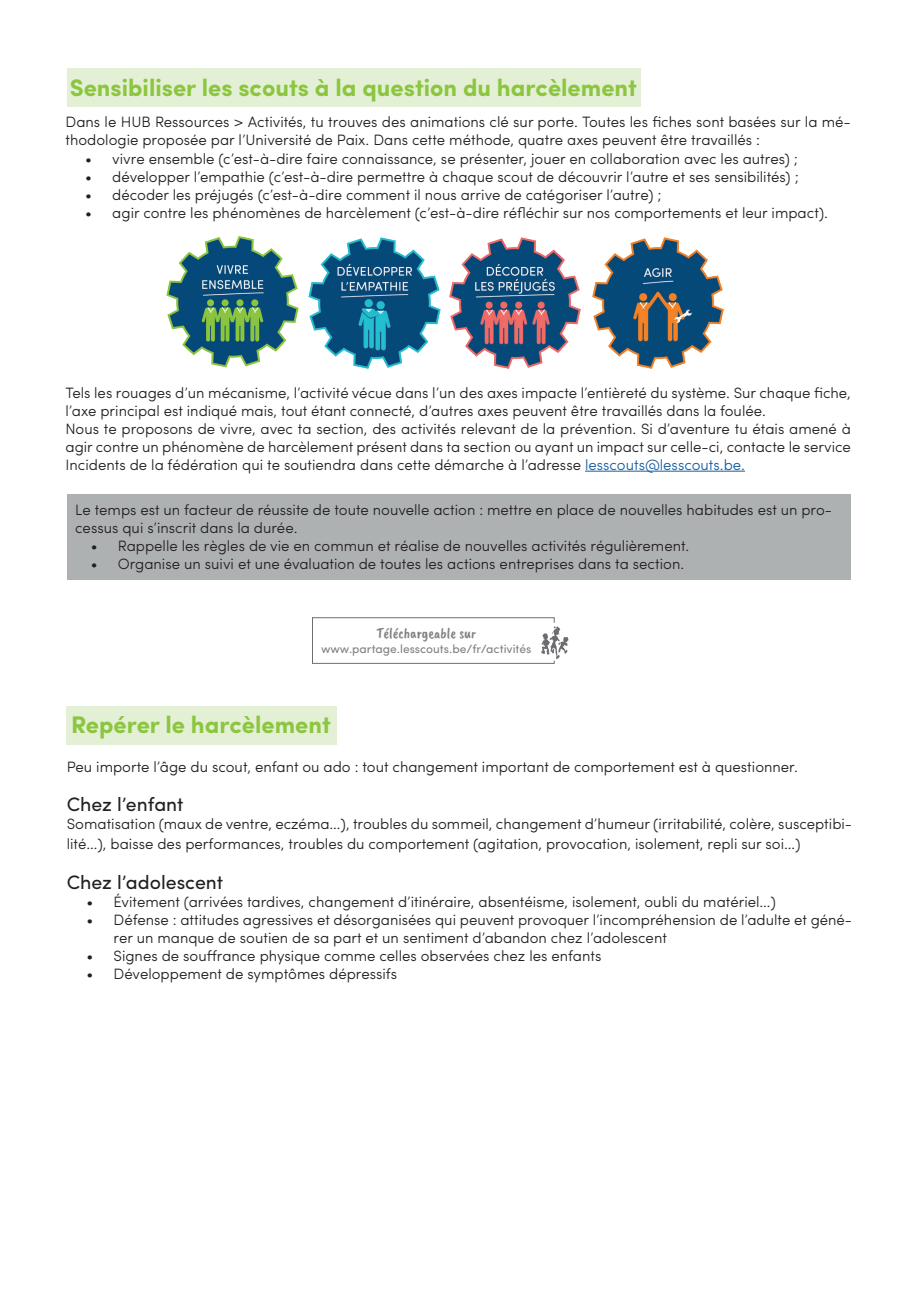
<style>
.page{position:relative;width:919px;height:1289px;background:#fff}
.page>*{position:absolute;margin:0;border:0;box-sizing:border-box;transform-origin:0 0}
.t1{font:700 24px "Sofia Pro";color:#8bc63e}
.t2{font:19.5px "Sofia Pro";color:#231f20}
.t3{font:300 15px/18px "Sofia Pro";color:#231f20}
.t4{font:15px "Caveat Brush";color:#808285}
.t5{font:12px "Sofia Pro";color:#808285}
.s1{color:#175d9e}
</style>
<div class="page">
<div style="left:67px;top:68px;width:573px;height:38px;background:#e3f0d5"></div>
<hr style="left:585px;top:471px;width:160px;height:1px;background:#175d9e">
<div style="left:67px;top:494px;width:783px;height:86px;background:#aeb1b2"></div>
<svg style="left:312px;top:617px;width:256px;height:47px"></svg>
<div style="left:67px;top:706px;width:270px;height:38px;background:#e3f0d5"></div>
<img style="left:166px;top:236px;width:120px;height:132px">
<img style="left:286px;top:237px;width:141px;height:132px">
<img style="left:427px;top:237px;width:143px;height:132px">
<img style="left:570px;top:237px;width:154px;height:132px">
<h1 class="t1" style="left:70px;top:69px;width:568px">Sensibiliser les scouts à la question du harcèlement</h1>
<p class="t3" style="left:65px;top:112px;width:786px">Dans le HUB Ressources &gt; Activités, tu trouves des animations clé sur porte. Toutes les fiches sont basées sur la mé&shy;thodologie proposée par l’Université de Paix. Dans cette méthode, quatre axes peuvent être travaillés :</p>
<p class="t3" style="left:85px;top:148px;width:714px">• vivre ensemble (c’est-à-dire faire connaissance, se présenter, jouer en collaboration avec les autres) ;</p>
<p class="t3" style="left:85px;top:166px;width:715px">• développer l’empathie (c’est-à-dire permettre à chaque scout de découvrir l’autre et ses sensibilités) ;</p>
<p class="t3" style="left:85px;top:184px;width:577px">• décoder les préjugés (c’est-à-dire comment il nous arrive de catégoriser l’autre) ;</p>
<p class="t3" style="left:85px;top:202px;width:744px">• agir contre les phénomènes de harcèlement (c’est-à-dire réfléchir sur nos comportements et leur impact).</p>
<p class="t3" style="left:65px;top:382px;width:786px">Tels les rouages d’un mécanisme, l’activité vécue dans l’un des axes impacte l’entièreté du système. Sur chaque fiche, l’axe principal est indiqué mais, tout étant connecté, d’autres axes peuvent être travaillés dans la foulée.<br>Nous te proposons de vivre, avec ta section, des activités relevant de la prévention. Si d’aventure tu étais amené à agir contre un phénomène de harcèlement présent dans ta section ou ayant un impact sur celle-ci, contacte le service Incidents de la fédération qui te soutiendra dans cette démarche à l’adresse <span class="s1">lesscouts@lesscouts.be.</span></p>
<p class="t3" style="left:75px;top:499px;width:758px">Le temps est un facteur de réussite de toute nouvelle action : mettre en place de nouvelles habitudes est un pro&shy;cessus qui s’inscrit dans la durée.</p>
<p class="t3" style="left:91px;top:535px;width:600px">• Rappelle les règles de vie en commun et réalise de nouvelles activités régulièrement.</p>
<p class="t3" style="left:91px;top:553px;width:595px">• Organise un suivi et une évaluation de toutes les actions entreprises dans ta section.</p>
<p class="t4" style="left:376px;top:624px;width:101px">Téléchargeable sur</p>
<p class="t5" style="left:321px;top:639px;width:212px">www.partage.lesscouts.be/fr/activités</p>
<h1 class="t1" style="left:71px;top:706px;width:261px">Repérer le harcèlement</h1>
<p class="t3" style="left:67px;top:756px;width:732px">Peu importe l’âge du scout, enfant ou ado : tout changement important de comportement est à questionner.</p>
<h2 class="t2" style="left:67px;top:789px;width:118px">Chez l’enfant</h2>
<p class="t3" style="left:67px;top:813px;width:786px;line-height:19.8px">Somatisation (maux de ventre, eczéma…), troubles du sommeil, changement d’humeur (irritabilité, colère, susceptibi&shy;lité…), baisse des performances, troubles du comportement (agitation, provocation, isolement, repli sur soi…)</p>
<h2 class="t2" style="left:67px;top:867px;width:158px">Chez l’adolescent</h2>
<p class="t3" style="left:87px;top:891px;width:690px">• Évitement (arrivées tardives, changement d’itinéraire, absentéisme, isolement, oubli du matériel…)</p>
<p class="t3" style="left:114px;top:909px;width:740px;text-indent:-27px">• Défense : attitudes agressives et désorganisées qui peuvent provoquer l’incompréhension de l’adulte et géné&shy;rer un manque de soutien de sa part et un sentiment d’abandon chez l’adolescent</p>
<p class="t3" style="left:87px;top:945px;width:516px">• Signes de souffrance physique comme celles observées chez les enfants</p>
<p class="t3" style="left:87px;top:963px;width:312px">• Développement de symptômes dépressifs</p>
</div>
